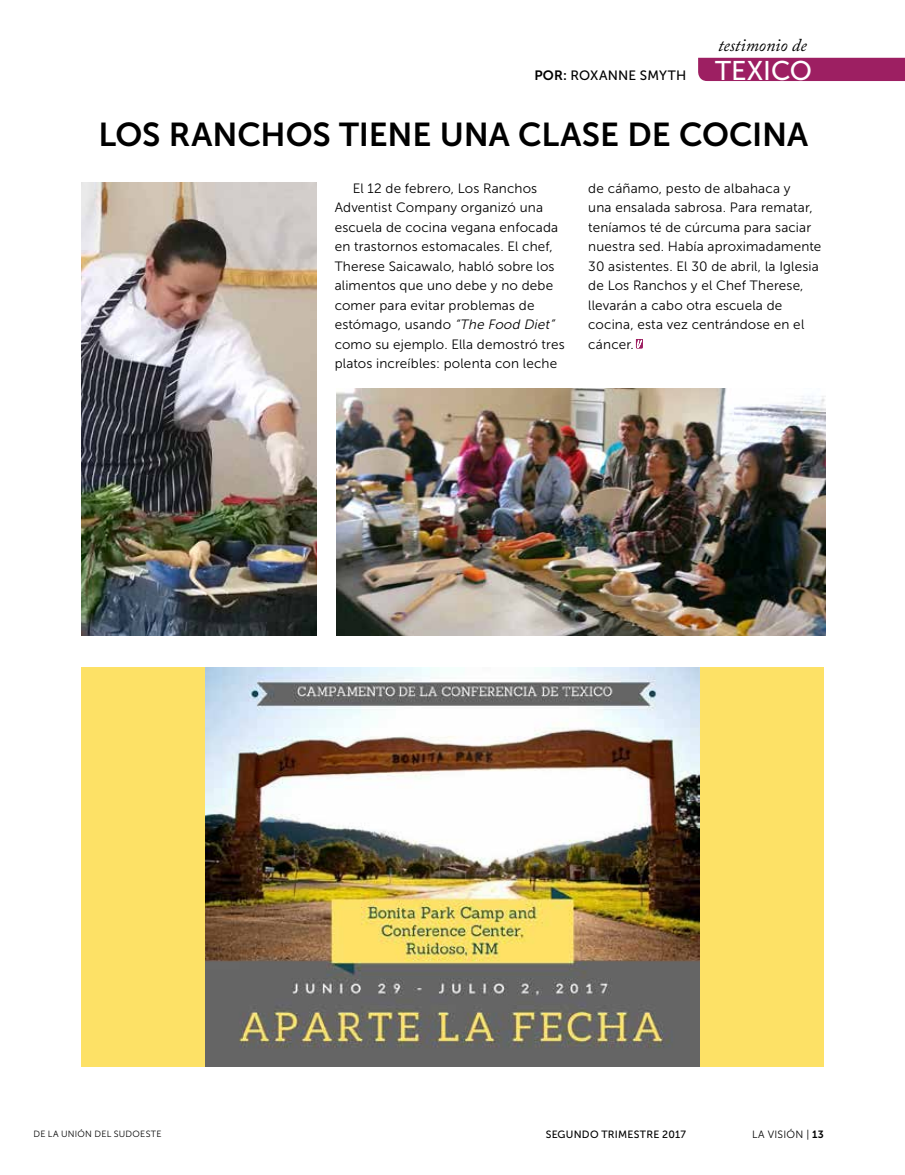
<style>
.page{position:relative;width:905px;height:1175px;background:#fff}
.page>*{position:absolute;margin:0;border:0;box-sizing:border-box;transform-origin:0 0}
.t1{font:33px "Museo Sans 700";letter-spacing:-.005em;color:#000}
.t2{font:italic 18px "Adobe Caslon Pro";color:#000}
.t3{font:13.5px/19.5px "Museo Sans 300";letter-spacing:.015em;color:#000}
.t4{font:13.5px "Museo Sans 500";letter-spacing:.01em;color:#000}
.t5{font:10.5px "Museo Sans 500";letter-spacing:.02em;color:#000}
.t6{font:10.5px "Museo Sans 300";letter-spacing:.025em;color:#000}
.t7{font:9px "Museo Sans 300";letter-spacing:.03em;color:#000}
.s1{font-family:"Museo Sans 700"}
.s2{font-size:27px;color:#fff}
.s3{font-style:italic}
</style>
<div class="page">
<div style="left:698px;top:58px;width:206px;height:23px;background:#9d1f62"></div>
<img style="left:81px;top:183px;width:235px;height:452px">
<div style="left:81px;top:668px;width:743px;height:398px;background:#fde166"></div>
<img style="left:206px;top:668px;width:493px;height:399px">
<img style="left:336px;top:389px;width:489px;height:246px">
<svg style="left:636px;top:339px;width:7px;height:10px"></svg>
<h2 class="t2" style="left:718px;top:34px;width:90px">testimonio de</h2>
<p class="t4" style="left:534px;top:67px;width:279px"><span class="s1">POR:</span> ROXANNE SMYTH <span class="s2">TEXICO</span></p>
<h1 class="t1" style="left:98px;top:117px;width:711px">LOS RANCHOS TIENE UNA CLASE DE COCINA</h1>
<p class="t3" style="left:334px;top:178px;width:231px;text-indent:18px">El 12 de febrero, Los Ranchos Adventist Company organizó una escuela de cocina vegana enfocada en trastornos estomacales. El chef, Therese Saicawalo, habló sobre los alimentos que uno debe y no debe comer para evitar problemas de estómago, usando <span class="s3">“The Food Diet” </span>como su ejemplo. Ella demostró tres platos increíbles: polenta con leche</p>
<p class="t3" style="left:588px;top:178px;width:234px">de cáñamo, pesto de albahaca y<br>una ensalada sabrosa. Para rematar, teníamos té de cúrcuma para saciar nuestra sed. Había aproximadamente<br>30 asistentes. El 30 de abril, la Iglesia de Los Ranchos y el Chef Therese, llevarán a cabo otra escuela de cocina, esta vez centrándose en el cáncer.</p>
<p class="t7" style="left:33px;top:1128px;width:130px">DE LA UNIÓN DEL SUDOESTE</p>
<p class="t5" style="left:545px;top:1128px;width:142px">SEGUNDO TRIMESTRE 2017</p>
<p class="t6" style="left:752px;top:1128px;width:73px">LA VISIÓN | <span class="s1">13</span></p>
</div>
